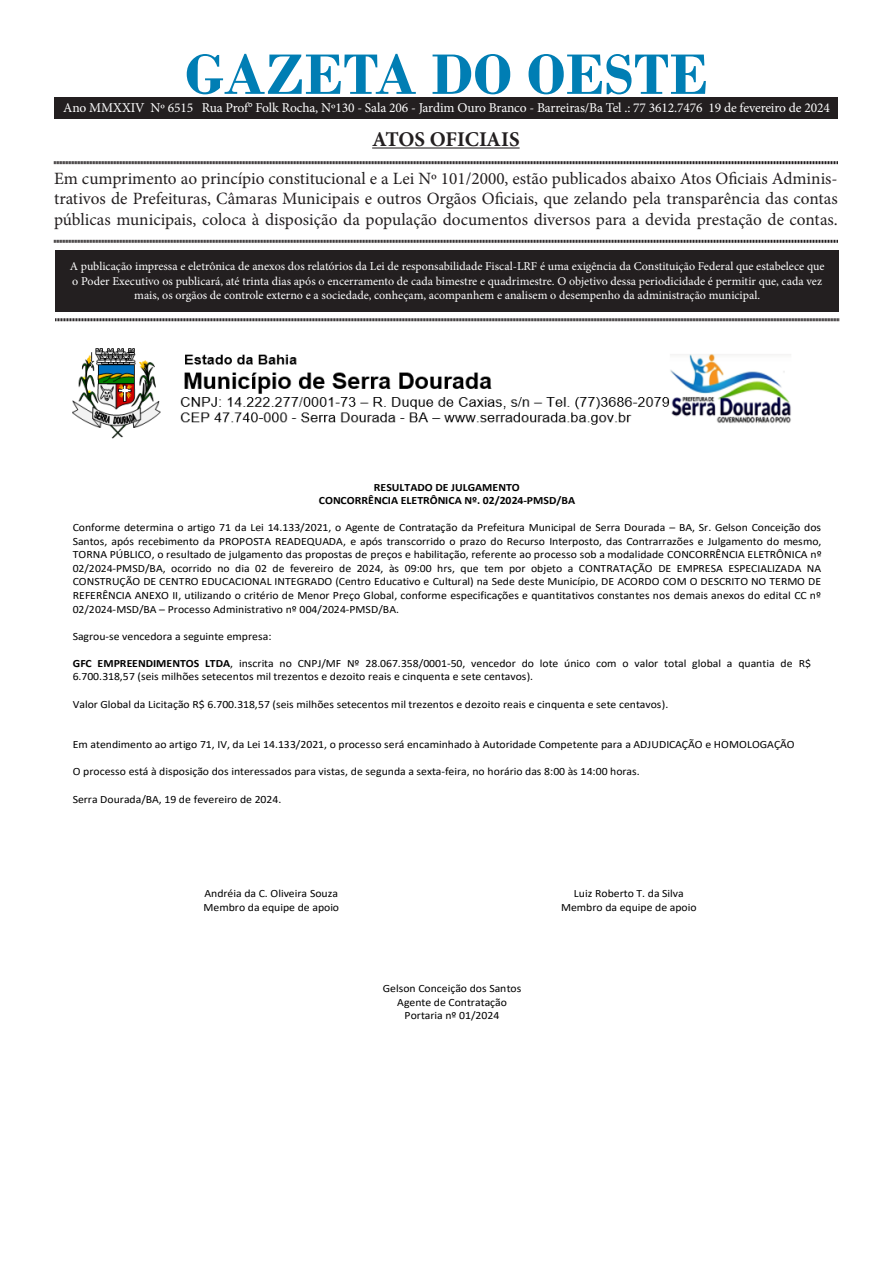
<style>
.page{position:relative;width:893px;height:1263px;background:#fff}
.page>*{position:absolute;margin:0;border:0;box-sizing:border-box;transform-origin:0 0}
.t1{font:700 60px "Bodoni";color:#007eb4}
.t2{font:700 21px "Minion Pro";letter-spacing:-.005em;color:#231f20}
.t3{font:17.25px/20.7px "Minion Pro";color:#231f20;text-align:justify}
.t4{font:13.5px "Minion Pro";letter-spacing:-.01em;color:#fff}
.t5{font:12px/14.4px "Minion Pro";color:#fff;text-align:center}
.t6{font:11.1px/13.5px "Calibri";color:#000;scale:1.06 1}
.t7{font:700 11.1px/13.4px "Calibri";color:#000;text-align:center;scale:1.06 1}
.s1{font-weight:700}
</style>
<div class="page">
<div style="left:55px;top:250px;width:784px;height:61px;background:#231f20"></div>
<hr style="left:372px;top:147px;width:148px;height:2px;background:#231f20">
<svg style="left:54px;top:161px;width:784px;height:4px;background:#908e8e"></svg>
<svg style="left:54px;top:239px;width:784px;height:4px;background:#908e8e"></svg>
<svg style="left:55px;top:318px;width:784px;height:4px;background:#908e8e"></svg>
<div style="left:54px;top:98px;width:784px;height:20px;background:#231f20"></div>
<img style="left:73px;top:348px;width:718px;height:91px">
<p class="t1" style="left:185px;top:39px;width:525px">GAZETA DO OESTE</p>
<p class="t2" style="left:372px;top:124px;width:149px">ATOS OFICIAIS</p>
<p class="t3" style="left:54px;top:168px;width:785px">Em cumprimento ao princípio constitucional e a Lei Nº 101/2000, estão publicados abaixo Atos Oficiais Adminis&shy;trativos de Prefeituras, Câmaras Municipais e outros Orgãos Oficiais, que zelando pela transparência das contas públicas municipais, coloca à disposição da população documentos diversos para a devida prestação de contas.</p>
<p class="t5" style="left:70px;top:259px;width:756px">A publicação impressa e eletrônica de anexos dos relatórios da Lei de responsabilidade Fiscal-LRF é uma exigência da Constituição Federal que estabelece que o Poder Executivo os publicará, até trinta dias após o encerramento de cada bimestre e quadrimestre. O objetivo dessa periodicidade é permitir que, cada vez mais, os orgãos de controle externo e a sociedade, conheçam, acompanhem e analisem o desempenho da administração municipal.</p>
<p class="t4" style="left:63px;top:98px;width:768px">Ano MMXXIV Nº 6515 Rua Prof° Folk Rocha, Nº130 - Sala 206 - Jardim Ouro Branco - Barreiras/Ba Tel .: 77 3612.7476 19 de fevereiro de 2024</p>
<p class="t7" style="left:319px;top:480px;width:243px">RESULTADO DE JULGAMENTO<br>CONCORRÊNCIA ELETRÔNICA Nº. 02/2024-PMSD/BA</p>
<p class="t6" style="left:73px;top:520px;width:708px;text-align:justify">Conforme determina o artigo 71 da Lei 14.133/2021, o Agente de Contratação da Prefeitura Municipal de Serra Dourada – BA, Sr. Gelson Conceição dos Santos, após recebimento da PROPOSTA READEQUADA, e após transcorrido o prazo do Recurso Interposto, das Contrarrazões e Julgamento do mesmo, TORNA PÚBLICO, o resultado de julgamento das propostas de preços e habilitação, referente ao processo sob a modalidade CONCORRÊNCIA ELETRÔNICA nº 02/2024-PMSD/BA, ocorrido no dia 02 de fevereiro de 2024, às 09:00 hrs, que tem por objeto a CONTRATAÇÃO DE EMPRESA ESPECIALIZADA NA CONSTRUÇÃO DE CENTRO EDUCACIONAL INTEGRADO (Centro Educativo e Cultural) na Sede deste Município, DE ACORDO COM O DESCRITO NO TERMO DE REFERÊNCIA ANEXO II, utilizando o critério de Menor Preço Global, conforme especificações e quantitativos constantes nos demais anexos do edital CC nº 02/2024-MSD/BA – Processo Administrativo nº 004/2024-PMSD/BA.</p>
<p class="t6" style="left:73px;top:629px;width:189px">Sagrou-se vencedora a seguinte empresa:</p>
<p class="t6" style="left:73px;top:656px;width:698px"><span class="s1">GFC EMPREENDIMENTOS LTDA</span>, inscrita no CNPJ/MF Nº 28.067.358/0001-50, vencedor do lote único com o valor total global a quantia de R$<br>6.700.318,57 (seis milhões setecentos mil trezentos e dezoito reais e cinquenta e sete centavos).</p>
<p class="t6" style="left:73px;top:697px;width:563px">Valor Global da Licitação R$ 6.700.318,57 (seis milhões setecentos mil trezentos e dezoito reais e cinquenta e sete centavos).</p>
<p class="t6" style="left:73px;top:737px;width:683px">Em atendimento ao artigo 71, IV, da Lei 14.133/2021, o processo será encaminhado à Autoridade Competente para a ADJUDICAÇÃO e HOMOLOGAÇÃO</p>
<p class="t6" style="left:73px;top:765px;width:536px">O processo está à disposição dos interessados para vistas, de segunda a sexta-feira, no horário das 8:00 às 14:00 horas.</p>
<p class="t6" style="left:73px;top:792px;width:198px">Serra Dourada/BA, 19 de fevereiro de 2024.</p>
<p class="t6" style="left:204px;top:886px;width:129px">Andréia da C. Oliveira Souza<br>Membro da equipe de apoio</p>
<p class="t6" style="left:561px;top:886px;width:129px;text-align:center">Luiz Roberto T. da Silva<br>Membro da equipe de apoio</p>
<p class="t6" style="left:383px;top:981px;width:132px;text-align:center">Gelson Conceição dos Santos<br>Agente de Contratação<br>Portaria nº 01/2024</p>
</div>
